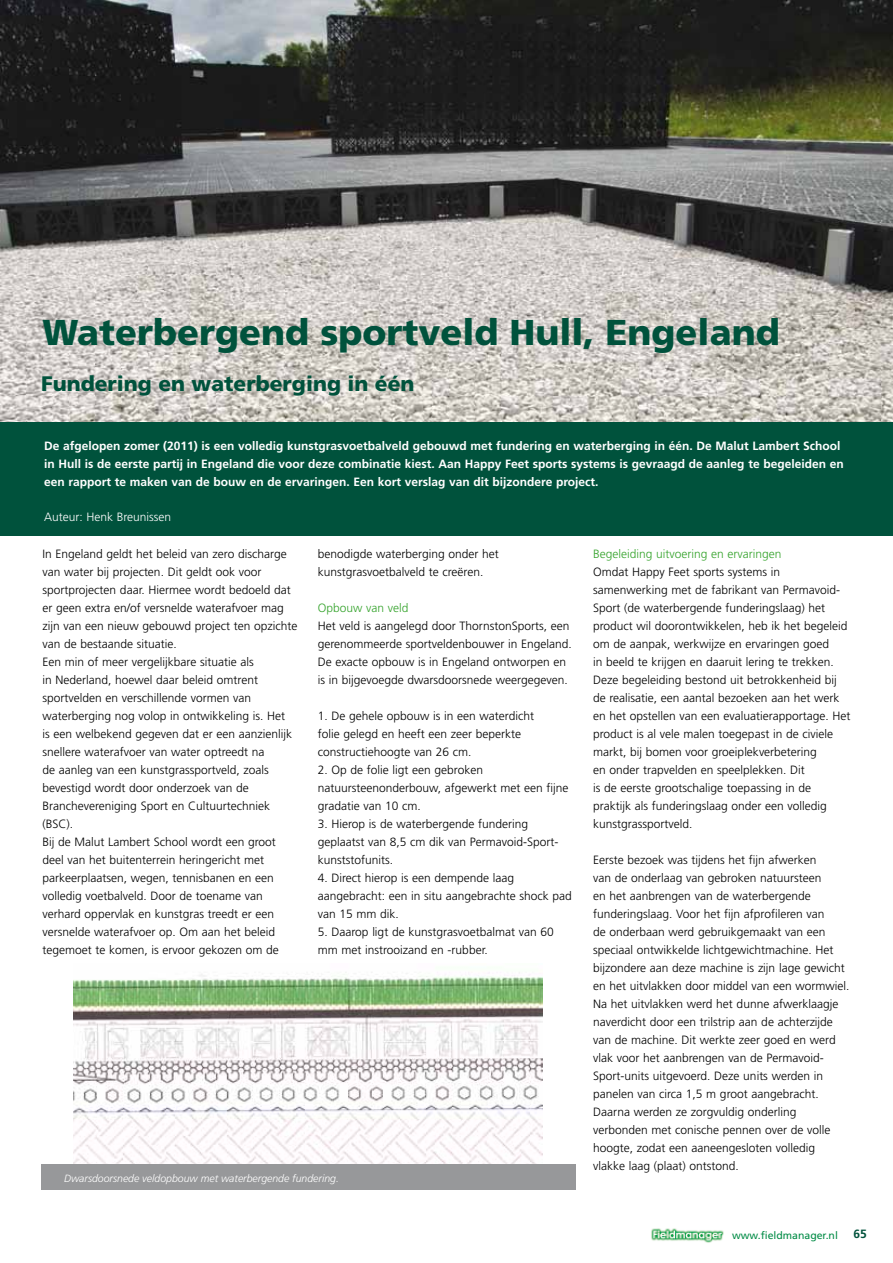
<style>
.page{position:relative;width:893px;height:1263px;background:#fff}
.page>*{position:absolute;margin:0;border:0;box-sizing:border-box;transform-origin:0 0}
.t1{font:900 36px "Frutiger";color:#00523c}
.t2{font:900 21px "Frutiger";color:#00523c}
.t3{font:300 12px/18px "Frutiger";color:#000}
.t4{font:700 12px/18px "Frutiger";color:#fff}
.t5{font:300 12px "Frutiger";color:#35a32c}
.t6{font:300 12px "Frutiger";color:#fff}
.t7{font:700 12px "Frutiger";color:#00523c}
.t8{font:italic 300 10.5px "Frutiger";color:#fff}
.t9{font:10.5px "Frutiger";color:#008b45}
</style>
<div class="page">
<img style="left:651px;top:1228px;width:73px;height:15px">
<img style="left:0;top:0;width:893px;height:422px">
<div style="left:0;top:422px;width:893px;height:114px;background:#00523c"></div>
<img style="left:73px;top:972px;width:469px;height:191px">
<div style="left:41px;top:1163px;width:534px;height:26px;background:#97989a"></div>
<h1 class="t1" style="left:43px;top:311px;width:739px">Waterbergend sportveld Hull, Engeland</h1>
<h2 class="t2" style="left:41px;top:371px;width:375px">Fundering en waterberging in één</h2>
<p class="t4" style="left:44px;top:437px;width:801px">De afgelopen zomer (2011) is een volledig kunstgrasvoetbalveld gebouwd met fundering en waterberging in één. De Malut Lambert School in Hull is de eerste partij in Engeland die voor deze combinatie kiest. Aan Happy Feet sports systems is gevraagd de aanleg te begeleiden en een rapport te maken van de bouw en de ervaringen. Een kort verslag van dit bijzondere project.</p>
<p class="t6" style="left:44px;top:510px;width:129px">Auteur: Henk Breunissen</p>
<p class="t3" style="left:43px;top:545px;width:256px">In Engeland geldt het beleid van zero discharge van water bij projecten. Dit geldt ook voor sportprojecten daar. Hiermee wordt bedoeld dat er geen extra en/of versnelde waterafvoer mag zijn van een nieuw gebouwd project ten opzichte van de bestaande situatie.<br>Een min of meer vergelijkbare situatie als<br>in Nederland, hoewel daar beleid omtrent sportvelden en verschillende vormen van waterberging nog volop in ontwikkeling is. Het<br>is een welbekend gegeven dat er een aanzienlijk snellere waterafvoer van water optreedt na<br>de aanleg van een kunstgrassportveld, zoals bevestigd wordt door onderzoek van de Branchevereniging Sport en Cultuurtechniek (BSC).<br>Bij de Malut Lambert School wordt een groot deel van het buitenterrein heringericht met parkeerplaatsen, wegen, tennisbanen en een volledig voetbalveld. Door de toename van verhard oppervlak en kunstgras treedt er een versnelde waterafvoer op. Om aan het beleid tegemoet te komen, is ervoor gekozen om de</p>
<p class="t3" style="left:318px;top:545px;width:183px">benodigde waterberging onder het kunstgrasvoetbalveld te creëren.</p>
<p class="t5" style="left:318px;top:601px;width:92px">Opbouw van veld</p>
<p class="t3" style="left:318px;top:617px;width:255px">Het veld is aangelegd door ThornstonSports, een gerenommeerde sportveldenbouwer in Engeland.<br>De exacte opbouw is in Engeland ontworpen en is in bijgevoegde dwarsdoorsnede weergegeven.</p>
<p class="t3" style="left:318px;top:707px;width:218px">1. De gehele opbouw is in een waterdicht folie gelegd en heeft een zeer beperkte constructiehoogte van 26 cm.</p>
<p class="t3" style="left:318px;top:761px;width:252px">2. Op de folie ligt een gebroken natuursteenonderbouw, afgewerkt met een fijne gradatie van 10 cm.</p>
<p class="t3" style="left:318px;top:815px;width:242px">3. Hierop is de waterbergende fundering geplaatst van 8,5 cm dik van Permavoid-Sport&shy;kunststofunits.</p>
<p class="t3" style="left:318px;top:869px;width:256px">4. Direct hierop is een dempende laag aangebracht: een in situ aangebrachte shock pad van 15 mm dik.</p>
<p class="t3" style="left:318px;top:923px;width:237px">5. Daarop ligt de kunstgrasvoetbalmat van 60 mm met instrooizand en -rubber.</p>
<p class="t8" style="left:64px;top:1172px;width:276px">Dwarsdoorsnede veldopbouw met waterbergende fundering.</p>
<p class="t5" style="left:593px;top:547px;width:190px">Begeleiding uitvoering en ervaringen</p>
<p class="t3" style="left:593px;top:563px;width:259px">Omdat Happy Feet sports systems in samenwerking met de fabrikant van Permavoid-Sport (de waterbergende funderingslaag) het product wil doorontwikkelen, heb ik het begeleid om de aanpak, werkwijze en ervaringen goed<br>in beeld te krijgen en daaruit lering te trekken.<br>Deze begeleiding bestond uit betrokkenheid bij de realisatie, een aantal bezoeken aan het werk en het opstellen van een evaluatierapportage. Het product is al vele malen toegepast in de civiele markt, bij bomen voor groeiplekverbetering<br>en onder trapvelden en speelplekken. Dit<br>is de eerste grootschalige toepassing in de praktijk als funderingslaag onder een volledig kunstgrassportveld.</p>
<p class="t3" style="left:593px;top:851px;width:258px">Eerste bezoek was tijdens het fijn afwerken<br>van de onderlaag van gebroken natuursteen<br>en het aanbrengen van de waterbergende funderingslaag. Voor het fijn afprofileren van<br>de onderbaan werd gebruikgemaakt van een speciaal ontwikkelde lichtgewichtmachine. Het bijzondere aan deze machine is zijn lage gewicht en het uitvlakken door middel van een wormwiel.<br>Na het uitvlakken werd het dunne afwerklaagje naverdicht door een trilstrip aan de achterzijde van de machine. Dit werkte zeer goed en werd vlak voor het aanbrengen van de Permavoid-Sport-units uitgevoerd. Deze units werden in panelen van circa 1,5 m groot aangebracht.<br>Daarna werden ze zorgvuldig onderling verbonden met conische pennen over de volle hoogte, zodat een aaneengesloten volledig vlakke laag (plaat) ontstond.</p>
<p class="t9" style="left:732px;top:1229px;width:107px">www.fieldmanager.nl</p>
<p class="t7" style="left:853px;top:1227px;width:15px">65</p>
</div>
